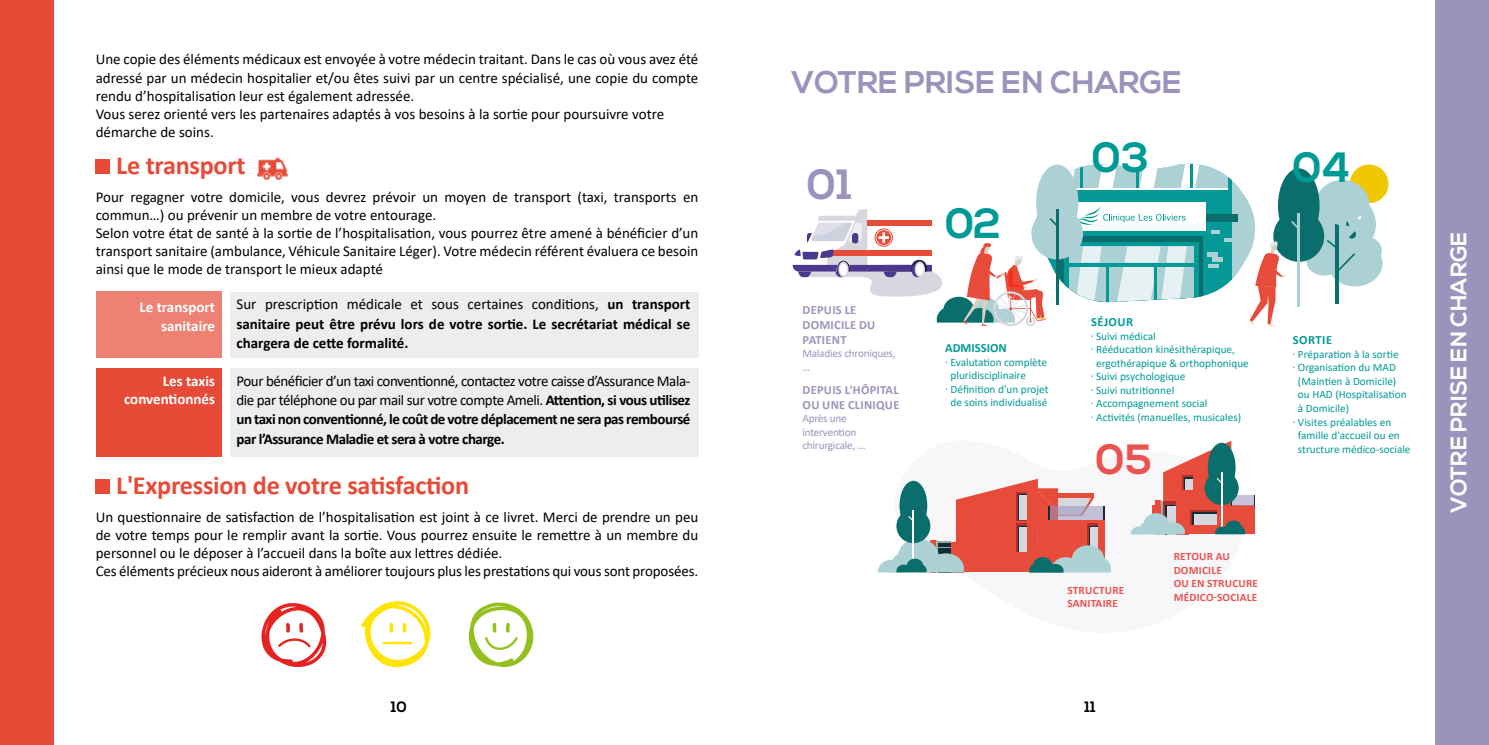
<style>
.page{position:relative;width:1489px;height:745px;background:#fff}
.page>*{position:absolute;margin:0;border:0;box-sizing:border-box;transform-origin:0 0}
.t1{font:700 42.25px "Nexa";color:#009a96}
.t2{font:700 42.25px "Nexa";color:#9a94bd}
.t3{font:700 42.25px "Nexa";color:#ea5350}
.t4{font:700 31.25px "Nexa";color:#9a94bd}
.t5{font:700 26.25px "Calibri";letter-spacing:-.01em;color:#e74b38}
.t6{font:700 22.5px "Nexa";color:#fffefa}
.t7{font:15px/18px "Calibri";color:#000}
.t8{font:700 15px/19.4px "Calibri";letter-spacing:-.025em;color:#000;text-align:justify}
.t9{font:700 15px/18.8px "Calibri";color:#fff;text-align:right}
.t10{font:700 15px "Nexa";color:#000}
.t11{font:700 12.5px/15px "Calibri";letter-spacing:.02em;color:#9a94bd}
.t12{font:700 12.5px "Calibri";letter-spacing:.035em;color:#009a96}
.t13{font:700 12.5px "Calibri";color:#009a96}
.t14{font:11.25px "Calibri";color:#009a96}
.t15{font:700 11.25px/13.5px "Calibri";letter-spacing:.02em;color:#ea5350}
.t16{font:11.25px/13.5px "Calibri";letter-spacing:-.02em;color:#9a94bd}
.s1{font-weight:400}
</style>
<div class="page">
<div style="left:1349px;top:164px;width:39px;height:39px;background:#f0c700;border-radius:50%"></div>
<div style="left:1315px;top:180px;width:53px;height:47px;background:#acd1d4;border-radius:50%"></div>
<div style="left:1327px;top:240px;width:55px;height:46px;background:#acd1d4;border-radius:50%"></div>
<div style="left:1304px;top:191px;width:71px;height:66px;background:#acd1d4;border-radius:50%"></div>
<div style="left:1346px;top:236px;width:35px;height:29px;background:#acd1d4;border-radius:50%"></div>
<svg style="left:792px;top:163px;width:569px;height:163px"></svg>
<svg style="left:877px;top:478px;width:234px;height:94px"></svg>
<div style="left:1151px;top:505px;width:103px;height:29px;background:#e74b39"></div>
<div style="left:1231px;top:494px;width:23px;height:11px;background:#c7c4da"></div>
<svg style="left:1130px;top:440px;width:115px;height:94px"></svg>
<div style="left:0;top:0;width:53px;height:744px;background:#e74b38"></div>
<div style="left:96px;top:479px;width:14px;height:14px;background:#e74b38"></div>
<div style="left:96px;top:159px;width:14px;height:14px;background:#e74b38"></div>
<div style="left:96px;top:291px;width:126px;height:66px;background:#ee8174"></div>
<div style="left:229px;top:291px;width:469px;height:66px;background:#ededed"></div>
<div style="left:96px;top:368px;width:126px;height:88px;background:#e74b38"></div>
<div style="left:229px;top:368px;width:469px;height:88px;background:#ededed"></div>
<svg style="left:261px;top:603px;width:66px;height:63px"></svg>
<svg style="left:361px;top:601px;width:70px;height:65px"></svg>
<svg style="left:468px;top:602px;width:66px;height:64px"></svg>
<div style="left:1435px;top:0;width:53px;height:744px;background:#9a94bd"></div>
<img style="left:257px;top:157px;width:31px;height:24px">
<p class="t7" style="left:96px;top:50px;width:604px">Une copie des éléments médicaux est envoyée à votre médecin traitant. Dans le cas où vous avez été adressé par un médecin hospitalier et/ou êtes suivi par un centre spécialisé, une copie du compte rendu d’hospitalisation leur est également adressée.<br>Vous serez orienté vers les partenaires adaptés à vos besoins à la sortie pour poursuivre votre démarche de soins.</p>
<h3 class="t5" style="left:116px;top:147px;width:131px">Le transport</h3>
<p class="t7" style="left:96px;top:187px;width:604px">Pour regagner votre domicile, vous devrez prévoir un moyen de transport (taxi, transports en commun…) ou prévenir un membre de votre entourage.<br>Selon votre état de santé à la sortie de l’hospitalisation, vous pourrez être amené à bénéficier d’un transport sanitaire (ambulance, Véhicule Sanitaire Léger). Votre médecin référent évaluera ce besoin ainsi que le mode de transport le mieux adapté</p>
<p class="t9" style="left:139px;top:297px;width:77px">Le transport sanitaire</p>
<p class="t8" style="left:236px;top:294px;width:455px"><span class="s1">Sur prescription médicale et sous certaines conditions,</span> un transport sanitaire peut être prévu lors de votre sortie. Le secrétariat médical se chargera de cette formalité.</p>
<p class="t9" style="left:124px;top:371px;width:93px">Les taxis conventionnés</p>
<p class="t8" style="left:236px;top:370px;width:455px"><span class="s1">Pour bénéficier d’un taxi conventionné, contactez votre caisse d’Assurance Mala&shy;die par téléphone ou par mail sur votre compte Ameli.</span> Attention, si vous utilisez un taxi non conventionné, le coût de votre déplacement ne sera pas remboursé par l’Assurance Maladie et sera à votre charge.</p>
<h3 class="t5" style="left:116px;top:466px;width:354px">L'Expression de votre satisfaction</h3>
<p class="t7" style="left:96px;top:507px;width:604px">Un questionnaire de satisfaction de l’hospitalisation est joint à ce livret. Merci de prendre un peu de votre temps pour le remplir avant la sortie. Vous pourrez ensuite le remettre à un membre du personnel ou le déposer à l’accueil dans la boîte aux lettres dédiée.<br>Ces éléments précieux nous aideront à améliorer toujours plus les prestations qui vous sont proposées.</p>
<h2 class="t4" style="left:791px;top:64px;width:392px">VOTRE PRISE EN CHARGE</h2>
<h1 class="t2" style="left:807px;top:160px;width:46px">01</h1>
<p class="t11" style="left:802px;top:302px;width:74px">DEPUIS LE<br>DOMICILE DU<br>PATIENT</p>
<p class="t16" style="left:802px;top:346px;width:95px">Maladies chroniques, ...</p>
<p class="t11" style="left:802px;top:382px;width:98px">DEPUIS L'HÔPITAL<br>OU UNE CLINIQUE</p>
<p class="t16" style="left:802px;top:411px;width:65px">Après une intervention chirurgicale, ...</p>
<h1 class="t1" style="left:945px;top:198px;width:57px">02</h1>
<p class="t13" style="left:945px;top:339px;width:63px">ADMISSION</p>
<p class="t14" style="left:945px;top:354px;width:103px">· Evalutation complète</p>
<p class="t14" style="left:950px;top:367px;width:77px">pluridisciplinaire</p>
<p class="t14" style="left:945px;top:381px;width:105px">· Définition d'un projet</p>
<p class="t14" style="left:950px;top:394px;width:98px">de soins individualisé</p>
<h1 class="t1" style="left:1091px;top:132px;width:59px">03</h1>
<h1 class="t1" style="left:1292px;top:143px;width:60px">04</h1>
<p class="t12" style="left:1090px;top:313px;width:44px">SÉJOUR</p>
<p class="t14" style="left:1090px;top:328px;width:66px">· Suivi médical</p>
<p class="t14" style="left:1090px;top:341px;width:146px">· Rééducation kinésithérapique,</p>
<p class="t14" style="left:1096px;top:355px;width:154px">ergothérapique &amp; orthophonique</p>
<p class="t14" style="left:1090px;top:368px;width:96px">· Suivi psychologique</p>
<p class="t14" style="left:1090px;top:382px;width:85px">· Suivi nutritionnel</p>
<p class="t14" style="left:1090px;top:395px;width:118px">· Accompagnement social</p>
<p class="t14" style="left:1090px;top:409px;width:152px">· Activités (manuelles, musicales)</p>
<h1 class="t3" style="left:1095px;top:434px;width:58px">05</h1>
<p class="t12" style="left:1292px;top:331px;width:41px">SORTIE</p>
<p class="t14" style="left:1292px;top:346px;width:108px">· Préparation à la sortie</p>
<p class="t14" style="left:1292px;top:359px;width:105px">· Organisation du MAD</p>
<p class="t14" style="left:1297px;top:373px;width:100px">(Maintien à Domicile)</p>
<p class="t14" style="left:1297px;top:386px;width:110px">ou HAD (Hospitalisation</p>
<p class="t14" style="left:1297px;top:400px;width:53px">à Domicile)</p>
<p class="t14" style="left:1292px;top:413px;width:100px">· Visites préalables en</p>
<p class="t14" style="left:1297px;top:427px;width:103px">famille d'accueil ou en</p>
<p class="t14" style="left:1297px;top:440px;width:114px">structure médico-sociale</p>
<p class="t15" style="left:1067px;top:582px;width:58px">STRUCTURE<br>SANITAIRE</p>
<p class="t15" style="left:1173px;top:549px;width:86px">RETOUR AU<br>DOMICILE<br>OU EN STRUCURE<br>MÉDICO-SOCIALE</p>
<p class="t10" style="left:391px;top:697px;width:17px">10</p>
<p class="t10" style="left:1084px;top:697px;width:13px">11</p>
<h3 class="t6" style="left:1445px;top:513px;width:283px;rotate:-90deg">VOTRE PRISE EN CHARGE</h3>
</div>
